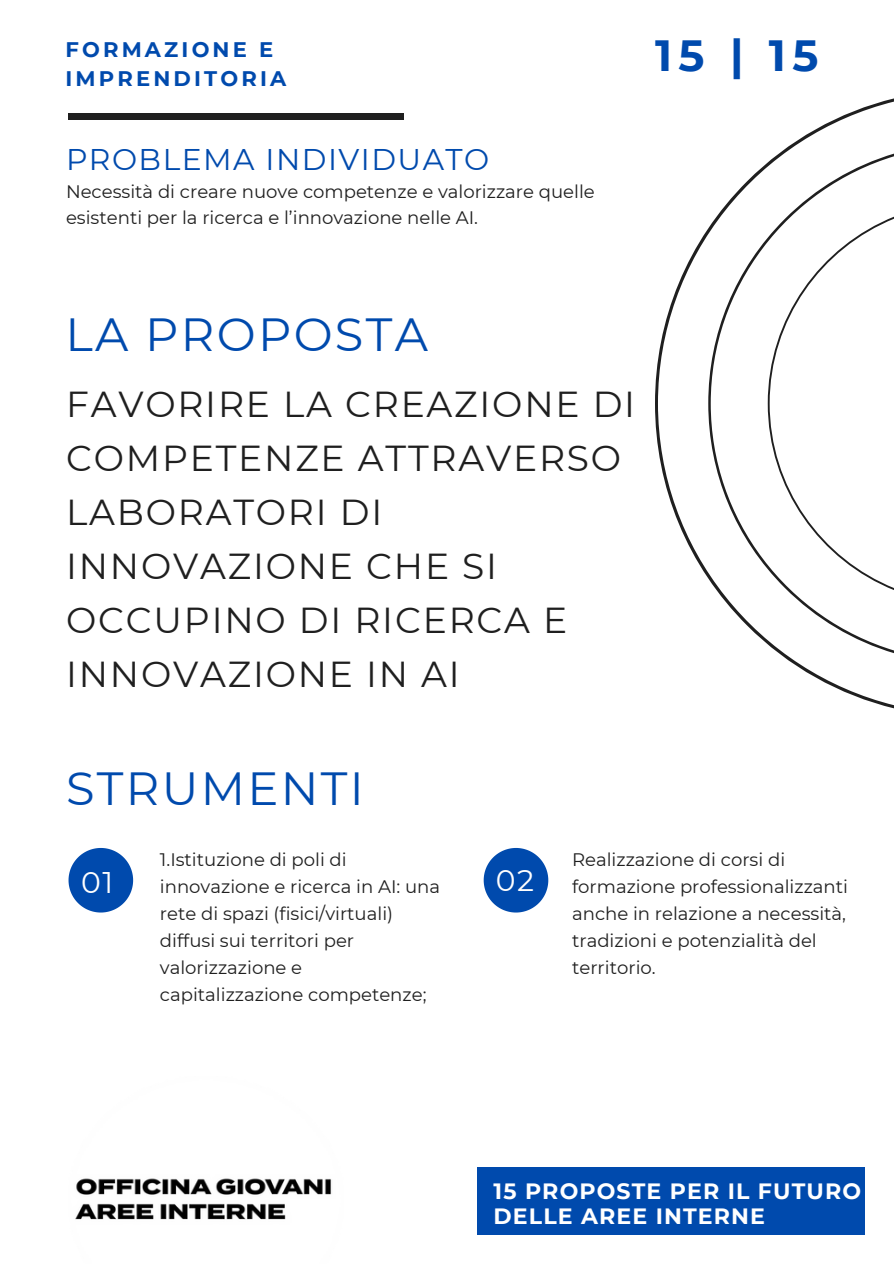
<style>
.page{position:relative;width:894px;height:1264px;background:#fff}
.page>*{position:absolute;margin:0;border:0;box-sizing:border-box;transform-origin:0 0}
.t1{font:46.35px "Montserrat";letter-spacing:.05em;color:#004aad}
.t2{font:700 43.65px "Montserrat";color:#004aad}
.t3{font:36px/54px "Montserrat";letter-spacing:.05em;color:#1f1f1f}
.t4{font:29.85px "Montserrat";letter-spacing:.05em;color:#004aad}
.t5{font:29.85px "Montserrat";color:#fff}
.t6{font:700 22.05px/24.8px "Montserrat";letter-spacing:.05em;color:#fff}
.t7{font:700 21px/29.2px "Montserrat";letter-spacing:.15em;color:#004aad}
.t8{font:18px/27px "Montserrat";color:#1f1f1f}
</style>
<div class="page">
<div style="left:69px;top:114px;width:335px;height:6px;background:#1f1f1f"></div>
<svg style="left:68px;top:848px;width:65px;height:64px"></svg>
<svg style="left:655px;top:98px;width:238px;height:610px"></svg>
<img style="left:75px;top:1178px;width:257px;height:42px">
<div style="left:476px;top:1167px;width:388px;height:67px;background:#004aad"></div>
<svg style="left:483px;top:848px;width:65px;height:64px"></svg>
<p class="t7" style="left:65px;top:34px;width:222px">FORMAZIONE E<br>IMPRENDITORIA</p>
<h3 class="t4" style="left:66px;top:141px;width:424px">PROBLEMA INDIVIDUATO</h3>
<p class="t8" style="left:66px;top:179px;width:530px;line-height:26px">Necessità di creare nuove competenze e valorizzare quelle esistenti per la ricerca e l’innovazione nelle AI.</p>
<h2 class="t2" style="left:654px;top:28px;width:165px">15 | 15</h2>
<h1 class="t1" style="left:65px;top:306px;width:364px">LA PROPOSTA</h1>
<h3 class="t3" style="left:66px;top:377px;width:570px">FAVORIRE LA CREAZIONE DI<br>COMPETENZE ATTRAVERSO<br>LABORATORI DI<br>INNOVAZIONE CHE SI<br>OCCUPINO DI RICERCA E<br>INNOVAZIONE IN AI</h3>
<h1 class="t1" style="left:66px;top:760px;width:299px">STRUMENTI</h1>
<p class="t8" style="left:160px;top:845px;width:281px">1.Istituzione di poli di innovazione e ricerca in AI: una rete di spazi (fisici/virtuali) diffusi sui territori per valorizzazione e capitalizzazione competenze;</p>
<h3 class="t5" style="left:81px;top:863px;width:33px">01</h3>
<h3 class="t5" style="left:496px;top:862px;width:40px">02</h3>
<p class="t8" style="left:572px;top:845px;width:277px">Realizzazione di corsi di formazione professionalizzanti anche in relazione a necessità, tradizioni e potenzialità del territorio.</p>
<p class="t6" style="left:493px;top:1178px;width:369px">15 PROPOSTE PER IL FUTURO<br>DELLE AREE INTERNE</p>
</div>
